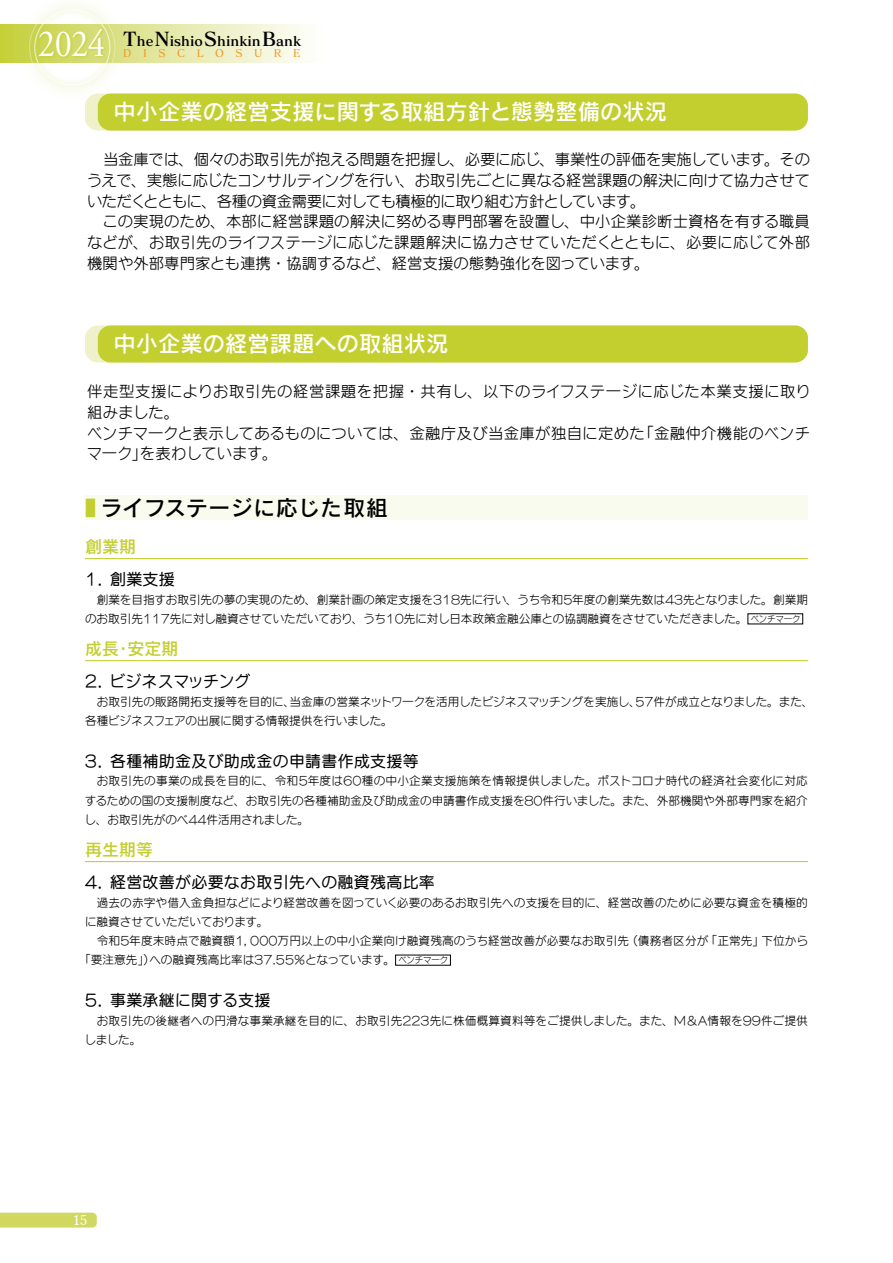
<style>
.page{position:relative;width:893px;height:1263px;background:#fff}
.page>*{position:absolute;margin:0;border:0;box-sizing:border-box;transform-origin:0 0}
.t1{font:38.25px "Adobe Garamond Pro";color:#fff;scale:.9 1}
.t2{font:22.35px "Rodin Pro DB";color:#fff}
.t3{font:21.75px "Rodin Pro DB";letter-spacing:.02em;color:#000}
.t4{font:16.95px "Rodin Pro DB";color:#c3cf2e}
.t5{font:15.9px "Anito Std M";letter-spacing:.02em;color:#000}
.t6{font:15.9px "Anito Std M";letter-spacing:-.01em;color:#000}
.t7{font:15.45px/20.7px "Anito Std L";color:#000;text-align:justify}
.t8{font:15.45px/20.7px "Anito Std L";letter-spacing:.02em;color:#000}
.t9{font:13.8px "Century Old Style Std";color:#fff}
.t10{font:13.35px "Matisse Pro B";color:#000}
.t11{font:11.7px/19.2px "Anito Std L";letter-spacing:-.005em;color:#000}
.t12{font:10.65px "Matisse Pro DB";letter-spacing:1.09em;color:#f3981c}
.s1{font-size:19.2px}
.s2{font-family:"Anito Std M";color:#c3cf2e}
.s3{font-size:8.55px}
</style>
<div class="page">
<div style="left:98px;top:94px;width:710px;height:37px;background:#c3cf2e;border-radius:13px"></div>
<div style="left:98px;top:325px;width:710px;height:37px;background:#c3cf2e;border-radius:13px"></div>
<hr style="left:85px;top:558px;width:723px;height:1px;background:#c3cf2e">
<hr style="left:85px;top:660px;width:723px;height:1px;background:#c3cf2e">
<hr style="left:85px;top:861px;width:723px;height:1px;background:#c3cf2e">
<div style="left:85px;top:495px;width:723px;height:25px;background:#fafbef"></div>
<svg style="left:0;top:25px;width:307px;height:38px;background:#e9ecb7"></svg>
<div style="left:17px;top:0;width:110px;height:102px;background:#c3cf2e;opacity:.4"></div>
<div style="left:26px;top:2px;width:92px;height:91px;background:#c3cf2e;opacity:.4"></div>
<div style="left:34px;top:9px;width:76px;height:77px;border:1px solid #fff;border-radius:50%"></div>
<svg style="left:37px;top:27px;width:70px;height:33px;background:#ced65d"></svg>
<svg style="left:0;top:1213px;width:97px;height:14px"></svg>
<h1 class="t1" style="left:38px;top:20px;width:76px">2024</h1>
<p class="t10" style="left:123px;top:32px;width:179px"><span class="s1">T</span>he<span class="s1">N</span>ishio<span class="s1">S</span>hinkin<span class="s1">B</span>ank</p>
<p class="t12" style="left:123px;top:47px;width:179px">DISCLOSURE</p>
<h2 class="t2" style="left:113px;top:97px;width:555px">中小企業の経営支援に関する取組方針と態勢整備の状況</h2>
<h3 class="t7" style="left:87px;top:148px;width:725px;text-indent:16px">当金庫では、個々のお取引先が抱える問題を把握し、必要に応じ、事業性の評価を実施しています。そのうえで、実態に応じたコンサルティングを行い、お取引先ごとに異なる経営課題の解決に向けて協力させていただくとともに、各種の資金需要に対しても積極的に取り組む方針としています。</h3>
<h3 class="t7" style="left:87px;top:210px;width:724px;text-indent:16px">この実現のため、本部に経営課題の解決に努める専門部署を設置し、中小企業診断士資格を有する職員などが、お取引先のライフステージに応じた課題解決に協力させていただくとともに、必要に応じて外部機関や外部専門家とも連携・協調するなど、経営支援の態勢強化を図っています。</h3>
<h2 class="t2" style="left:113px;top:329px;width:336px">中小企業の経営課題への取組状況</h2>
<h3 class="t8" style="left:87px;top:380px;width:726px">伴走型支援によりお取引先の経営課題を把握・共有し、以下のライフステージに応じた本業支援に取り組みました。<br>ベンチマークと表示してあるものについては、金融庁及び当金庫が独自に定めた「金融仲介機能のベンチマーク」を表わしています。</h3>
<h3 class="t3" style="left:85px;top:494px;width:304px"><span class="s2">■</span> ライフステージに応じた取組</h3>
<h3 class="t4" style="left:85px;top:535px;width:53px">創業期</h3>
<h3 class="t5" style="left:83px;top:569px;width:93px">１. 創業支援</h3>
<p class="t11" style="left:85px;top:589px;width:724px;text-indent:12px">創業を目指すお取引先の夢の実現のため、創業計画の策定支援を318先に行い、うち令和5年度の創業先数は43先となりました。創業期のお取引先117先に対し融資させていただいており、うち10先に対し日本政策金融公庫との協調融資をさせていただきました。<span class="s3">ベンチマーク</span></p>
<h3 class="t4" style="left:85px;top:637px;width:95px">成長・安定期</h3>
<h3 class="t6" style="left:83px;top:671px;width:169px">２. ビジネスマッチング</h3>
<p class="t11" style="left:85px;top:691px;width:730px;text-indent:12px">お取引先の販路開拓支援等を目的に、当金庫の営業ネットワークを活用したビジネスマッチングを実施し、57件が成立となりました。また、各種ビジネスフェアの出展に関する情報提供を行いました。</p>
<h3 class="t5" style="left:83px;top:751px;width:337px">３. 各種補助金及び助成金の申請書作成支援等</h3>
<p class="t11" style="left:85px;top:771px;width:725px;text-align:justify;text-indent:12px">お取引先の事業の成長を目的に、令和5年度は60種の中小企業支援施策を情報提供しました。ポストコロナ時代の経済社会変化に対応するための国の支援制度など、お取引先の各種補助金及び助成金の申請書作成支援を80件行いました。また、外部機関や外部専門家を紹介し、お取引先がのべ44件活用されました。</p>
<h3 class="t4" style="left:85px;top:838px;width:70px">再生期等</h3>
<h3 class="t5" style="left:83px;top:872px;width:353px">４. 経営改善が必要なお取引先への融資残高比率</h3>
<p class="t11" style="left:85px;top:892px;width:724px;text-indent:12px">過去の赤字や借入金負担などにより経営改善を図っていく必要のあるお取引先への支援を目的に、経営改善のために必要な資金を積極的に融資させていただいております。</p>
<p class="t11" style="left:79px;top:930px;width:731px;text-indent:18px">令和5年度末時点で融資額１，０００万円以上の中小企業向け融資残高のうち経営改善が必要なお取引先（債務者区分が「正常先」下位から「要注意先」）への融資残高比率は３7.55％となっています。<span class="s3">ベンチマーク</span></p>
<h3 class="t5" style="left:83px;top:990px;width:189px">５. 事業承継に関する支援</h3>
<p class="t11" style="left:85px;top:1010px;width:724px;text-indent:12px">お取引先の後継者への円滑な事業承継を目的に、お取引先223先に株価概算資料等をご提供しました。また、Ｍ＆Ａ情報を99件ご提供しました。</p>
<p class="t9" style="left:73px;top:1211px;width:15px">15</p>
</div>
